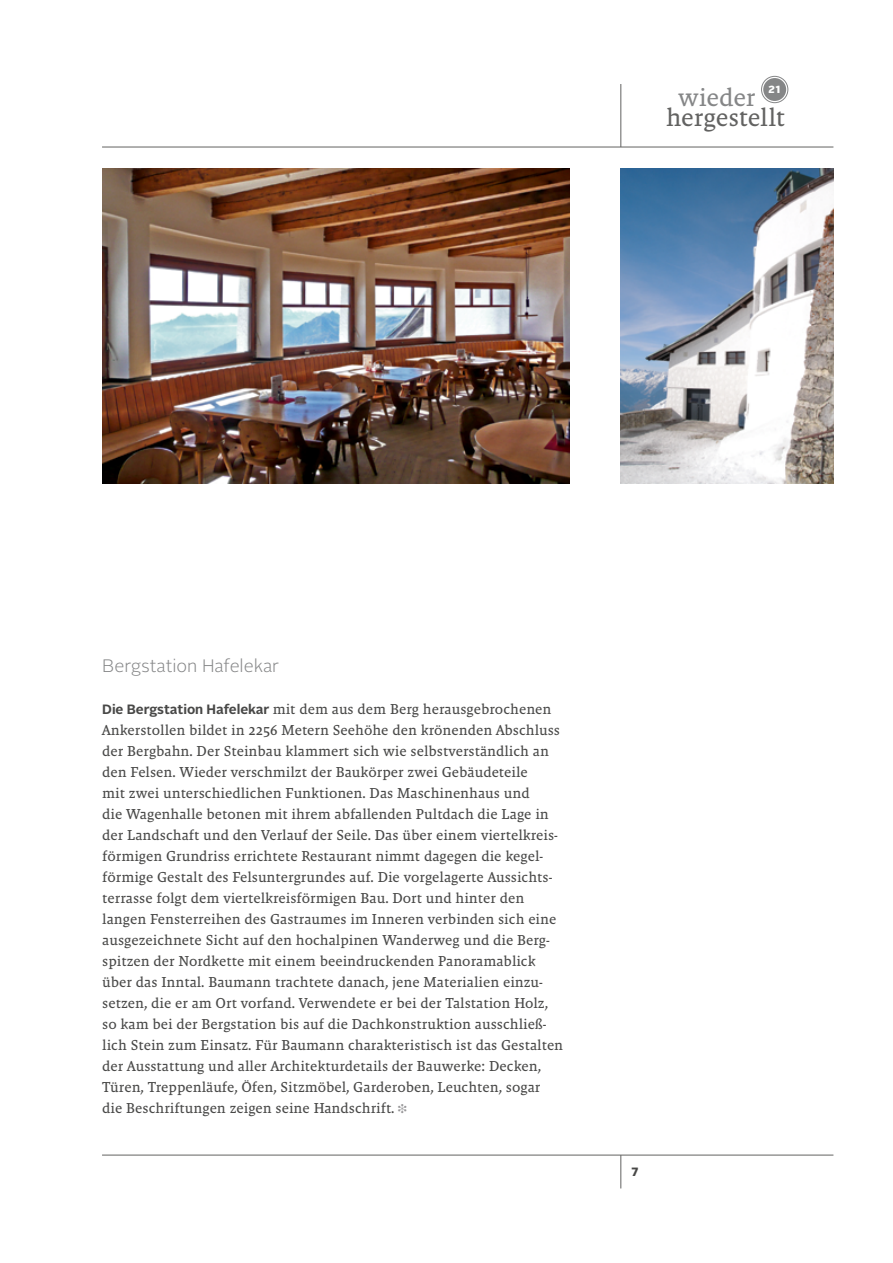
<style>
.page{position:relative;width:893px;height:1263px;background:#fff}
.page>*{position:absolute;margin:0;border:0;box-sizing:border-box;transform-origin:0 0}
.t1{font:25.65px "Malaga OT";letter-spacing:-.01em;color:#626261}
.t2{font:25.65px "Malaga OT";letter-spacing:-.015em;color:#858687}
.t3{font:300 18px "Alright Sans";letter-spacing:-.005em;color:#858687}
.t4{font:14.7px/21px "Malaga OT";color:#484847}
.t5{font:900 12px "Alright Sans";color:#484847}
.t6{font:900 10.35px "Alright Sans";color:#fff}
.s1{font-family:"Alright Sans";font-weight:700;font-size:13.5px}
.s2{color:#979698}
</style>
<div class="page">
<hr style="left:102px;top:147px;width:731px;height:1px;background:#626261">
<hr style="left:102px;top:1155px;width:731px;height:1px;background:#626261">
<div style="left:763px;top:78px;width:23px;height:23px;background:#858687;border-radius:50%"></div>
<div style="left:761px;top:76px;width:27px;height:27px;border:1px solid #858687;border-radius:50%"></div>
<hr style="left:621px;top:84px;width:1px;height:63px;background:#626261">
<hr style="left:621px;top:1155px;width:1px;height:33px;background:#626261">
<img style="left:102px;top:168px;width:468px;height:315px">
<img style="left:621px;top:168px;width:212px;height:315px">
<h1 class="t2" style="left:678px;top:83px;width:79px">wieder</h1>
<p class="t6" style="left:768px;top:82px;width:14px">21</p>
<h1 class="t1" style="left:666px;top:103px;width:120px">hergestellt</h1>
<p class="t3" style="left:102px;top:654px;width:178px">Bergstation Hafelekar</p>
<p class="t4" style="left:102px;top:698px;width:462px"><span class="s1">Die Bergstation Hafelekar</span> mit dem aus dem Berg herausgebrochenen Ankerstollen bildet in 2256 Metern Seehöhe den krönenden Abschluss der Bergbahn. Der Steinbau klammert sich wie selbstverständlich an den Felsen. Wieder verschmilzt der Baukörper zwei Gebäudeteile<br>mit zwei unterschiedlichen Funktionen. Das Maschinenhaus und<br>die Wagenhalle betonen mit ihrem abfallenden Pultdach die Lage in der Landschaft und den Verlauf der Seile. Das über einem viertelkreis&shy;förmigen Grundriss errichtete Restaurant nimmt dagegen die kegel&shy;förmige Gestalt des Felsuntergrundes auf. Die vorgelagerte Aussichts&shy;terrasse folgt dem viertelkreisförmigen Bau. Dort und hinter den langen Fensterreihen des Gastraumes im Inneren verbinden sich eine ausgezeichnete Sicht auf den hochalpinen Wanderweg und die Berg&shy;spitzen der Nordkette mit einem beeindruckenden Panoramablick über das Inntal. Baumann trachtete danach, jene Materialien einzu&shy;setzen, die er am Ort vorfand. Verwendete er bei der Talstation Holz, so kam bei der Bergstation bis auf die Dachkonstruktion ausschließ&shy;lich Stein zum Einsatz. Für Baumann charakteristisch ist das Gestalten der Ausstattung und aller Architekturdetails der Bauwerke: Decken, Türen, Treppenläufe, Öfen, Sitzmöbel, Garderoben, Leuchten, sogar die Beschriftungen zeigen seine Handschrift. <span class="s2">❉</span> ❉</p>
<p class="t5" style="left:631px;top:1163px;width:8px">7</p>
</div>
